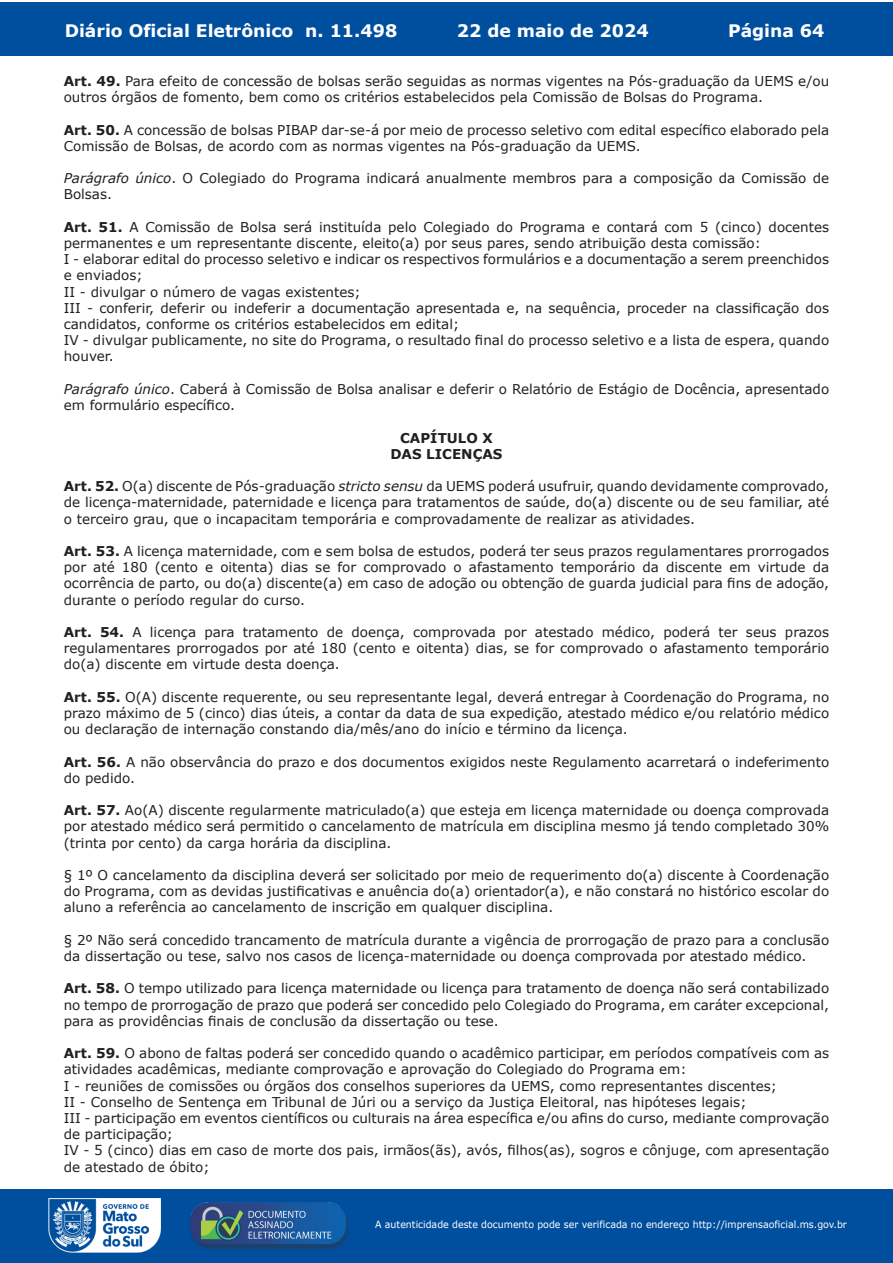
<style>
.page{position:relative;width:893px;height:1263px;background:#fff}
.page>*{position:absolute;margin:0;border:0;box-sizing:border-box;transform-origin:0 0}
.t1{font:700 17.25px "Verdana";color:#fff}
.t2{font:13.5px/16.2px "Verdana";color:#231f20}
.t3{font:700 13.5px/16.2px "Verdana";color:#231f20;text-align:center}
.t4{font:9.9px "Verdana";color:#fff;scale:.95 1}
.s1{font-weight:700}
.s2{font-style:italic}
</style>
<div class="page">
<div style="left:0;top:2px;width:893px;height:53px;background:#004f9f"></div>
<div style="left:1px;top:1189px;width:892px;height:74px;background:#004f9f"></div>
<img style="left:49px;top:1198px;width:111px;height:54px">
<img style="left:185px;top:1201px;width:168px;height:54px">
<p class="t1" style="left:65px;top:18px;width:334px">Diário Oficial Eletrônico n. 11.498</p>
<p class="t1" style="left:457px;top:18px;width:193px">22 de maio de 2024</p>
<p class="t1" style="left:728px;top:18px;width:98px">Página 64</p>
<p class="t2" style="left:64px;top:73px;width:767px"><span class="s1">Art. 49.</span> Para efeito de concessão de bolsas serão seguidas as normas vigentes na Pós-graduação da UEMS e/ou outros órgãos de fomento, bem como os critérios estabelecidos pela Comissão de Bolsas do Programa.</p>
<p class="t2" style="left:64px;top:122px;width:767px"><span class="s1">Art. 50.</span> A concessão de bolsas PIBAP dar-se-á por meio de processo seletivo com edital específico elaborado pela<br>Comissão de Bolsas, de acordo com as normas vigentes na Pós-graduação da UEMS.</p>
<p class="t2" style="left:64px;top:170px;width:767px"><span class="s2">Parágrafo único</span>. O Colegiado do Programa indicará anualmente membros para a composição da Comissão de<br>Bolsas.</p>
<p class="t2" style="left:64px;top:219px;width:767px"><span class="s1">Art. 51.</span> A Comissão de Bolsa será instituída pelo Colegiado do Programa e contará com 5 (cinco) docentes permanentes e um representante discente, eleito(a) por seus pares, sendo atribuição desta comissão:<br>I - elaborar edital do processo seletivo e indicar os respectivos formulários e a documentação a serem preenchidos e enviados;<br>II - divulgar o número de vagas existentes;<br>III - conferir, deferir ou indeferir a documentação apresentada e, na sequência, proceder na classificação dos candidatos, conforme os critérios estabelecidos em edital;<br>IV - divulgar publicamente, no site do Programa, o resultado final do processo seletivo e a lista de espera, quando houver.</p>
<p class="t2" style="left:64px;top:381px;width:767px"><span class="s2">Parágrafo único</span>. Caberá à Comissão de Bolsa analisar e deferir o Relatório de Estágio de Docência, apresentado em formulário específico.</p>
<p class="t3" style="left:390px;top:429px;width:114px">CAPÍTULO X<br>DAS LICENÇAS</p>
<p class="t2" style="left:64px;top:478px;width:767px;text-align:justify"><span class="s1">Art. 52.</span> O(a) discente de Pós-graduação <span class="s2">stricto sensu</span> da UEMS poderá usufruir, quando devidamente comprovado, de licença-maternidade, paternidade e licença para tratamentos de saúde, do(a) discente ou de seu familiar, até o terceiro grau, que o incapacitam temporária e comprovadamente de realizar as atividades.</p>
<p class="t2" style="left:64px;top:543px;width:767px;text-align:justify"><span class="s1">Art. 53.</span> A licença maternidade, com e sem bolsa de estudos, poderá ter seus prazos regulamentares prorrogados por até 180 (cento e oitenta) dias se for comprovado o afastamento temporário da discente em virtude da ocorrência de parto, ou do(a) discente(a) em caso de adoção ou obtenção de guarda judicial para fins de adoção, durante o período regular do curso.</p>
<p class="t2" style="left:64px;top:624px;width:767px;text-align:justify"><span class="s1">Art. 54.</span> A licença para tratamento de doença, comprovada por atestado médico, poderá ter seus prazos regulamentares prorrogados por até 180 (cento e oitenta) dias, se for comprovado o afastamento temporário do(a) discente em virtude desta doença.</p>
<p class="t2" style="left:64px;top:689px;width:767px;text-align:justify"><span class="s1">Art. 55.</span> O(A) discente requerente, ou seu representante legal, deverá entregar à Coordenação do Programa, no prazo máximo de 5 (cinco) dias úteis, a contar da data de sua expedição, atestado médico e/ou relatório médico ou declaração de internação constando dia/mês/ano do início e término da licença.</p>
<p class="t2" style="left:64px;top:753px;width:767px"><span class="s1">Art. 56.</span> A não observância do prazo e dos documentos exigidos neste Regulamento acarretará o indeferimento do pedido.</p>
<p class="t2" style="left:64px;top:802px;width:767px;text-align:justify"><span class="s1">Art. 57.</span> Ao(A) discente regularmente matriculado(a) que esteja em licença maternidade ou doença comprovada por atestado médico será permitido o cancelamento de matrícula em disciplina mesmo já tendo completado 30% (trinta por cento) da carga horária da disciplina.</p>
<p class="t2" style="left:64px;top:867px;width:767px;text-align:justify">§ 1º O cancelamento da disciplina deverá ser solicitado por meio de requerimento do(a) discente à Coordenação do Programa, com as devidas justificativas e anuência do(a) orientador(a), e não constará no histórico escolar do aluno a referência ao cancelamento de inscrição em qualquer disciplina.</p>
<p class="t2" style="left:64px;top:932px;width:767px">§ 2º Não será concedido trancamento de matrícula durante a vigência de prorrogação de prazo para a conclusão da dissertação ou tese, salvo nos casos de licença-maternidade ou doença comprovada por atestado médico.</p>
<p class="t2" style="left:64px;top:980px;width:767px;text-align:justify"><span class="s1">Art. 58.</span> O tempo utilizado para licença maternidade ou licença para tratamento de doença não será contabilizado no tempo de prorrogação de prazo que poderá ser concedido pelo Colegiado do Programa, em caráter excepcional, para as providências finais de conclusão da dissertação ou tese.</p>
<p class="t2" style="left:64px;top:1045px;width:767px"><span class="s1">Art. 59.</span> O abono de faltas poderá ser concedido quando o acadêmico participar, em períodos compatíveis com as atividades acadêmicas, mediante comprovação e aprovação do Colegiado do Programa em:<br>I - reuniões de comissões ou órgãos dos conselhos superiores da UEMS, como representantes discentes;<br>II - Conselho de Sentença em Tribunal de Júri ou a serviço da Justiça Eleitoral, nas hipóteses legais;<br>III - participação em eventos científicos ou culturais na área específica e/ou afins do curso, mediante comprovação de participação;<br>IV - 5 (cinco) dias em caso de morte dos pais, irmãos(ãs), avós, filhos(as), sogros e cônjuge, com apresentação de atestado de óbito;</p>
<p class="t4" style="left:375px;top:1218px;width:498px">A autenticidade deste documento pode ser verificada no endereço http://imprensaoficial.ms.gov.br</p>
</div>
